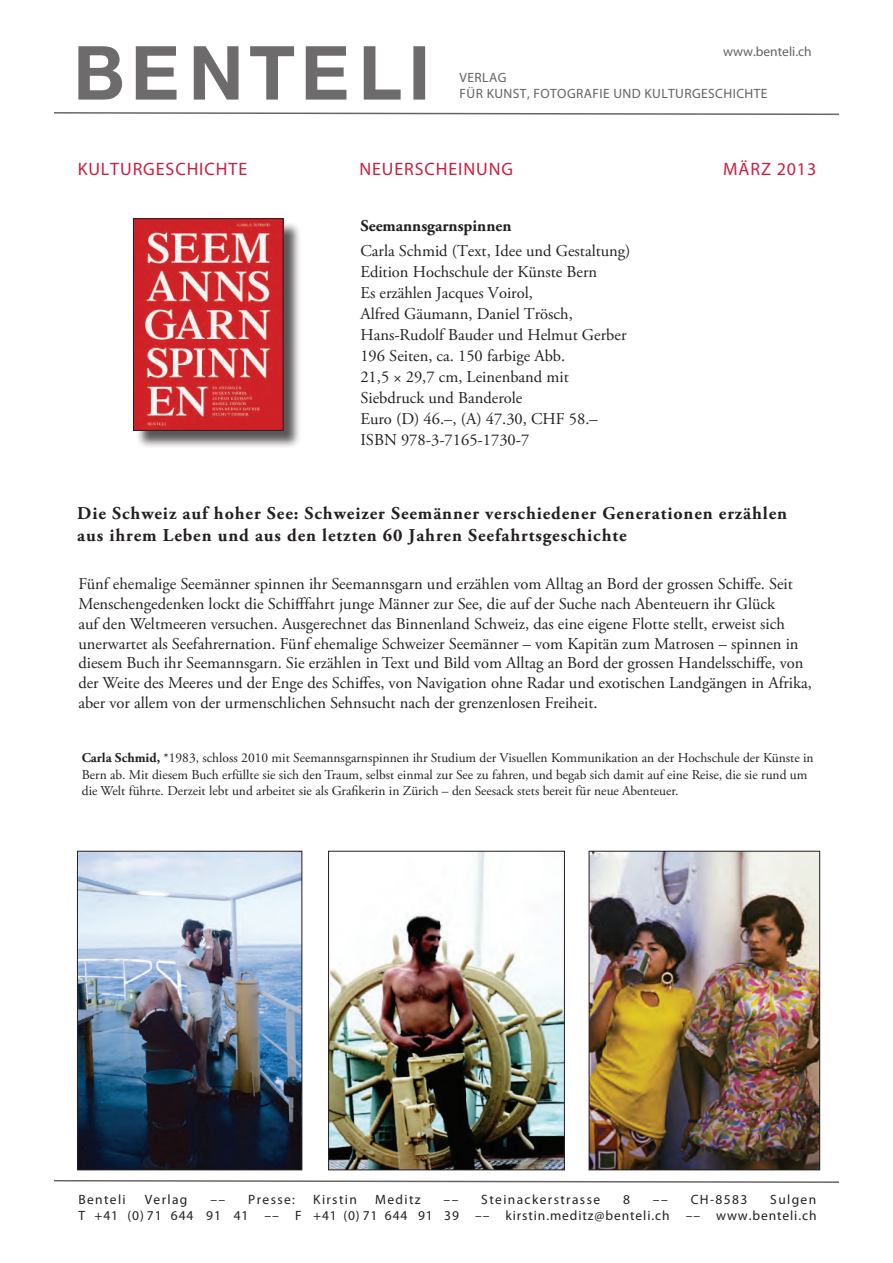
<style>
.page{position:relative;width:893px;height:1263px;background:#fff}
.page>*{position:absolute;margin:0;border:0;box-sizing:border-box;transform-origin:0 0}
.t1{font:700 18px/21.6px "Adobe Garamond Pro";letter-spacing:.05em;color:#231f20}
.t2{font:18px "Myriad Pro";letter-spacing:.05em;color:#c92042}
.t3{font:16.5px/21px "Adobe Garamond Pro";color:#231f20}
.t4{font:700 16.5px "Adobe Garamond Pro";color:#231f20}
.t5{font:13.5px/16.2px "Adobe Garamond Pro";color:#231f20}
.t6{font:13.5px/16.2px "Myriad Pro";letter-spacing:.07em;color:#231f20;text-align:right}
.t7{font:13.5px "Myriad Pro";letter-spacing:.1em;color:#231f20}
.t8{font:13.5px/16.2px "Myriad Pro";letter-spacing:.03em;color:#636366}
.t9{font:13.5px "Myriad Pro";color:#636366}
.s1{font-weight:700}
</style>
<div class="page">
<svg style="left:78px;top:46px;width:347px;height:54px"></svg>
<svg style="left:54px;top:1180px;width:785px;height:3px"></svg>
<svg style="left:54px;top:112px;width:785px;height:4px"></svg>
<div style="left:136px;top:221px;width:166px;height:228px;background:#231f20;opacity:.75"></div>
<img style="left:135px;top:221px;width:146px;height:207px">
<img style="left:591px;top:853px;width:227px;height:315px">
<div style="left:589px;top:851px;width:231px;height:319px;border:1px solid #231f20"></div>
<img style="left:79px;top:853px;width:221px;height:315px">
<div style="left:77px;top:851px;width:225px;height:319px;border:1px solid #231f20"></div>
<img style="left:330px;top:853px;width:233px;height:315px">
<div style="left:328px;top:851px;width:237px;height:319px;border:1px solid #231f20"></div>
<p class="t9" style="left:723px;top:43px;width:90px">www.benteli.ch</p>
<p class="t2" style="left:78px;top:158px;width:171px">KULTURGESCHICHTE</p>
<p class="t8" style="left:460px;top:69px;width:309px">VERLAG<br>FÜR KUNST, FOTOGRAFIE UND KULTURGESCHICHTE</p>
<p class="t2" style="left:359px;top:158px;width:155px">NEUERSCHEINUNG</p>
<p class="t2" style="left:723px;top:158px;width:95px">MÄRZ 2013</p>
<p class="t4" style="left:360px;top:216px;width:153px">Seemannsgarnspinnen</p>
<p class="t3" style="left:360px;top:241px;width:272px">Carla Schmid (Text, Idee und Gestaltung)<br>Edition Hochschule der Künste Bern<br>Es erzählen Jacques Voirol,<br>Alfred Gäumann, Daniel Trösch,<br>Hans-Rudolf Bauder und Helmut Gerber<br>196 Seiten, ca. 150 farbige Abb.<br>21,5 × 29,7 cm, Leinenband mit<br>Siebdruck und Banderole<br>Euro (D) 46.–, (A) 47.30, CHF 58.–<br>ISBN 978-3-7165-1730-7</p>
<p class="t1" style="left:77px;top:503px;width:711px">Die Schweiz auf hoher See: Schweizer Seemänner verschiedener Generationen erzählen aus ihrem Leben und aus den letzten 60 Jahren Seefahrtsgeschichte</p>
<p class="t3" style="left:78px;top:575px;width:735px;line-height:19.8px">Fünf ehemalige Seemänner spinnen ihr Seemannsgarn und erzählen vom Alltag an Bord der grossen Schiffe. Seit Menschengedenken lockt die Schifffahrt junge Männer zur See, die auf der Suche nach Abenteuern ihr Glück<br>auf den Weltmeeren versuchen. Ausgerechnet das Binnenland Schweiz, das eine eigene Flotte stellt, erweist sich unerwartet als Seefahrernation. Fünf ehemalige Schweizer Seemänner – vom Kapitän zum Matrosen – spinnen in diesem Buch ihr Seemannsgarn. Sie erzählen in Text und Bild vom Alltag an Bord der grossen Handelsschiffe, von der Weite des Meeres und der Enge des Schiffes, von Navigation ohne Radar und exotischen Landgängen in Afrika, aber vor allem von der urmenschlichen Sehnsucht nach der grenzenlosen Freiheit.</p>
<p class="t5" style="left:82px;top:750px;width:733px"><span class="s1">Carla Schmid,</span> *1983, schloss 2010 mit Seemannsgarnspinnen ihr Studium der Visuellen Kommunikation an der Hochschule der Künste in<br>Bern ab. Mit diesem Buch erfüllte sie sich den Traum, selbst einmal zur See zu fahren, und begab sich damit auf eine Reise, die sie rund um die Welt führte. Derzeit lebt und arbeitet sie als Grafikerin in Zürich – den Seesack stets bereit für neue Abenteuer.</p>
<p class="t6" style="left:78px;top:1191px;width:740px">Sulgen<br>T +41 (0) 71 644 91 41 –– F +41 (0) 71 644 91 39 –– kirstin.meditz@benteli.ch –– www.benteli.ch</p>
<p class="t7" style="left:78px;top:1191px;width:49px">Benteli</p>
<p class="t7" style="left:145px;top:1191px;width:44px">Verlag</p>
<p class="t7" style="left:210px;top:1191px;width:16px">––</p>
<p class="t7" style="left:248px;top:1191px;width:48px">Presse:</p>
<p class="t7" style="left:313px;top:1191px;width:45px">Kirstin</p>
<p class="t7" style="left:375px;top:1191px;width:47px">Meditz</p>
<p class="t7" style="left:444px;top:1191px;width:16px">––</p>
<p class="t7" style="left:481px;top:1191px;width:120px">Steinackerstrasse</p>
<p class="t7" style="left:623px;top:1191px;width:8px">8</p>
<p class="t7" style="left:653px;top:1191px;width:16px">––</p>
<p class="t7" style="left:691px;top:1191px;width:58px">CH-8583</p>
</div>
